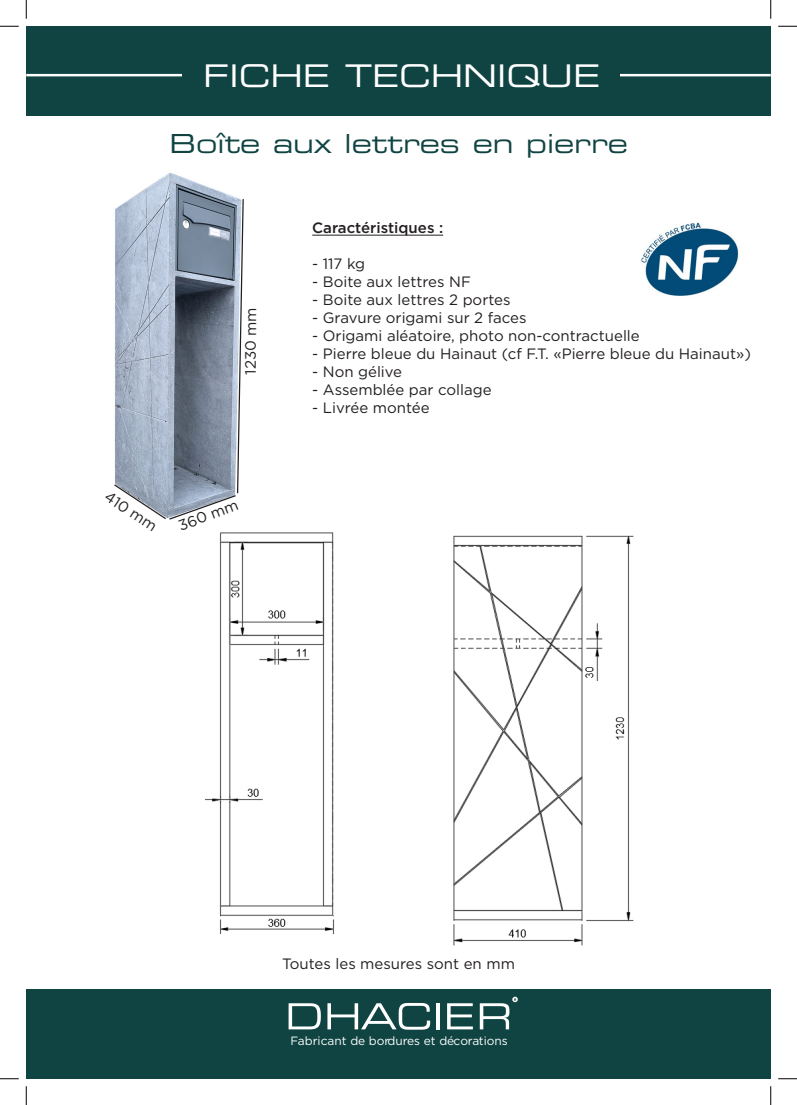
<style>
.page{position:relative;width:797px;height:1105px;background:#fff}
.page>*{position:absolute;margin:0;border:0;box-sizing:border-box;transform-origin:0 0}
.t1{font:31.25px "Eurostile Extended Two";color:#fff}
.t2{font:26.25px "Eurostile Extended Two";color:#0f4442}
.t3{font:15px "Gotham";color:#231f20}
.t4{font:500 15px "Gotham";color:#231f20}
.t5{font:12px "Gotham";color:#fff}
</style>
<div class="page">
<div style="left:26px;top:989px;width:744px;height:90px;background:#0f4442"></div>
<svg style="left:288px;top:1003px;width:33px;height:26px"></svg>
<svg style="left:327px;top:1003px;width:103px;height:27px"></svg>
<hr style="left:436px;top:1003px;width:4px;height:26px;background:#fff">
<svg style="left:447px;top:1003px;width:26px;height:26px"></svg>
<svg style="left:480px;top:997px;width:38px;height:32px"></svg>
<div style="left:26px;top:26px;width:744px;height:90px;background:#0f4442"></div>
<hr style="left:26px;top:74px;width:744px;height:2px;background:#fff">
<div style="left:183px;top:51px;width:437px;height:40px;background:#0f4442"></div>
<hr style="left:312px;top:235px;width:131px;height:1px;background:#231f20">
<img style="left:132px;top:173px;width:105px;height:25px">
<svg style="left:114px;top:198px;width:130px;height:322px;background:#9ba6b6"></svg>
<img style="left:205px;top:532px;width:129px;height:402px">
<img style="left:453px;top:535px;width:181px;height:411px">
<img style="left:641px;top:222px;width:98px;height:74px">
<svg style="left:0;top:25px;width:19px;height:2px"></svg>
<svg style="left:778px;top:25px;width:19px;height:2px"></svg>
<svg style="left:0;top:1078px;width:19px;height:1px"></svg>
<svg style="left:778px;top:1078px;width:19px;height:1px"></svg>
<svg style="left:25px;top:0;width:2px;height:19px"></svg>
<svg style="left:25px;top:1086px;width:2px;height:19px"></svg>
<svg style="left:770px;top:0;width:1px;height:19px"></svg>
<svg style="left:770px;top:1086px;width:1px;height:19px"></svg>
<h1 class="t1" style="left:203px;top:54px;width:398px">FICHE TECHNIQUE</h1>
<p class="t2" style="left:169px;top:126px;width:460px">Boîte aux lettres en pierre</p>
<p class="t3" style="left:241px;top:375px;width:69px;rotate:-90deg">1230 mm</p>
<p class="t3" style="left:112px;top:487px;width:60px;rotate:33deg">410 mm</p>
<p class="t3" style="left:176px;top:517px;width:64px;rotate:-20deg">360 mm</p>
<p class="t3" style="left:176px;top:501px;width:65px;rotate:-8deg">460 mm</p>
<p class="t4" style="left:312px;top:218px;width:132px">Caractéristiques :</p>
<p class="t3" style="left:312px;top:254px;width:54px">- 117 kg</p>
<p class="t3" style="left:312px;top:272px;width:160px">- Boite aux lettres NF</p>
<p class="t3" style="left:312px;top:290px;width:200px">- Boite aux lettres 2 portes</p>
<p class="t3" style="left:312px;top:308px;width:216px">- Gravure origami sur 2 faces</p>
<p class="t3" style="left:312px;top:326px;width:329px">- Origami aléatoire, photo non-contractuelle</p>
<p class="t3" style="left:312px;top:344px;width:440px">- Pierre bleue du Hainaut (cf F.T. «Pierre bleue du Hainaut»)</p>
<p class="t3" style="left:312px;top:362px;width:91px">- Non gélive</p>
<p class="t3" style="left:312px;top:380px;width:181px">- Assemblée par collage</p>
<p class="t3" style="left:312px;top:398px;width:119px">- Livrée montée</p>
<p class="t3" style="left:282px;top:954px;width:234px">Toutes les mesures sont en mm</p>
<p class="t5" style="left:290px;top:1033px;width:219px">Fabricant de bordures et décorations</p>
</div>
